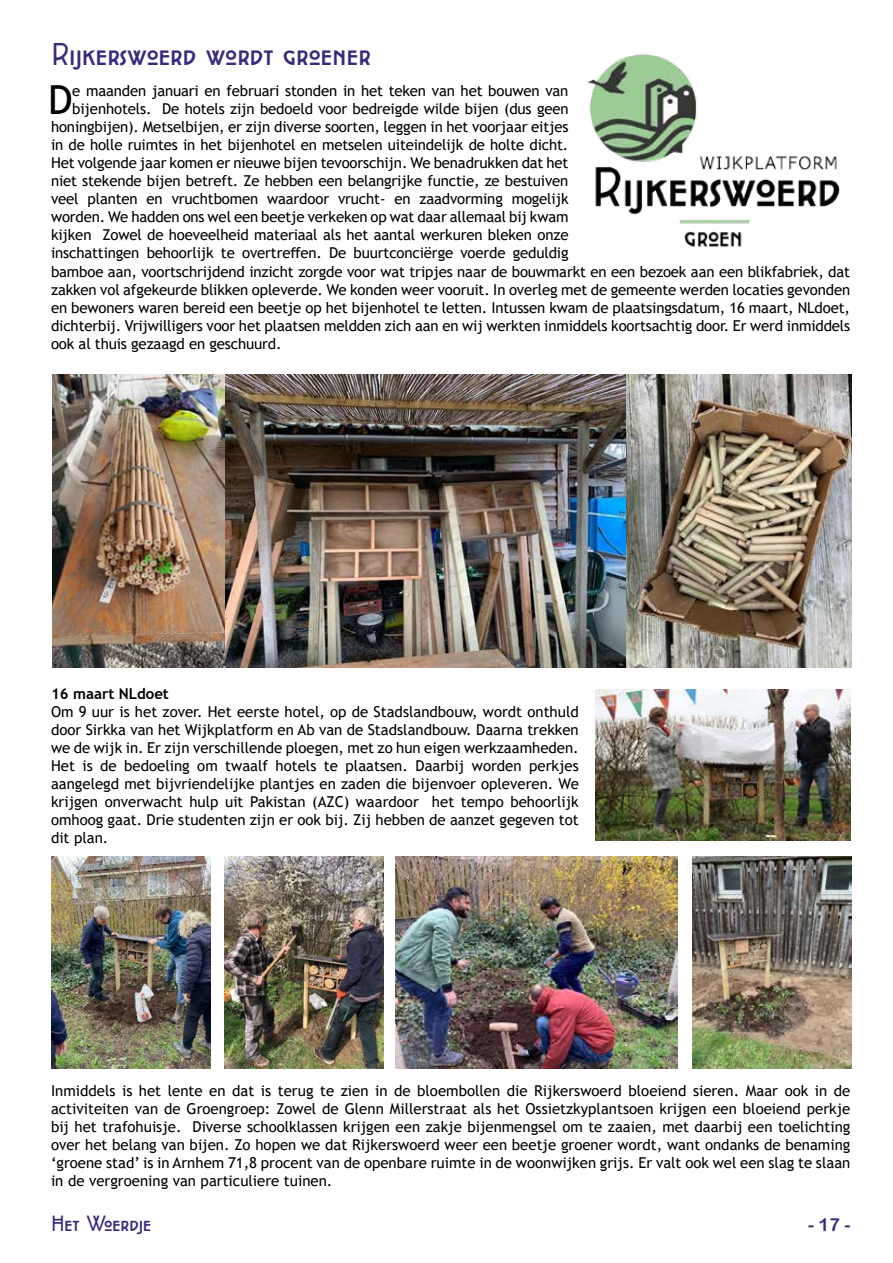
<style>
.page{position:relative;width:893px;height:1263px;background:#fff}
.page>*{position:absolute;margin:0;border:0;box-sizing:border-box;transform-origin:0 0}
.t1{font:40.2px "Trebuchet MS";color:#010202}
.t2{font:30px "Cocotte";color:#3a2a7c}
.t3{font:21px "Cocotte";color:#3a2a7c}
.t4{font:18px "Arial Rounded MT Bold";color:#3a2a7c}
.t5{font:15px/18px "Trebuchet MS";letter-spacing:-.01em;color:#010202;text-align:justify}
.t6{font:700 15px "Trebuchet MS";color:#010202}
</style>
<div class="page">
<img style="left:52px;top:375px;width:799px;height:292px">
<img style="left:596px;top:689px;width:254px;height:152px">
<img style="left:51px;top:857px;width:159px;height:212px">
<img style="left:224px;top:857px;width:159px;height:212px">
<img style="left:395px;top:857px;width:283px;height:212px">
<img style="left:692px;top:857px;width:159px;height:212px">
<img style="left:587px;top:54px;width:253px;height:194px">
<h2 class="t2" style="left:51px;top:35px;width:321px">Rijkerswoerd wordt groener</h2>
<h1 class="t1" style="left:48px;top:75px;width:26px">D</h1>
<p class="t5" style="left:51px;top:82px;width:519px;text-align:right">e maanden januari en februari stonden in het teken van het bouwen van bijenhotels. De hotels zijn bedoeld voor bedreigde wilde bijen (dus geen honingbijen). Metselbijen, er zijn diverse soorten, leggen in het voorjaar eitjes in de holle ruimtes in het bijenhotel en metselen uiteindelijk de holte dicht.<br>Het volgende jaar komen er nieuwe bijen tevoorschijn. We benadrukken dat het niet stekende bijen betreft. Ze hebben een belangrijke functie, ze bestuiven veel planten en vruchtbomen waardoor vrucht- en zaadvorming mogelijk worden. We hadden ons wel een beetje verkeken op wat daar allemaal bij kwam kijken Zowel de hoeveelheid materiaal als het aantal werkuren bleken onze inschattingen behoorlijk te overtreffen. De buurtconciërge voerde geduldig</p>
<p class="t5" style="left:51px;top:262px;width:801px">bamboe aan, voortschrijdend inzicht zorgde voor wat tripjes naar de bouwmarkt en een bezoek aan een blikfabriek, dat zakken vol afgekeurde blikken opleverde. We konden weer vooruit. In overleg met de gemeente werden locaties gevonden en bewoners waren bereid een beetje op het bijenhotel te letten. Intussen kwam de plaatsingsdatum, 16 maart, NLdoet, dichterbij. Vrijwilligers voor het plaatsen meldden zich aan en wij werkten inmiddels koortsachtig door. Er werd inmiddels ook al thuis gezaagd en geschuurd.</p>
<p class="t6" style="left:51px;top:685px;width:119px">16 maart NLdoet</p>
<p class="t5" style="left:51px;top:703px;width:529px">Om 9 uur is het zover. Het eerste hotel, op de Stadslandbouw, wordt onthuld door Sirkka van het Wijkplatform en Ab van de Stadslandbouw. Daarna trekken we de wijk in. Er zijn verschillende ploegen, met zo hun eigen werkzaamheden.<br>Het is de bedoeling om twaalf hotels te plaatsen. Daarbij worden perkjes aangelegd met bijvriendelijke plantjes en zaden die bijenvoer opleveren. We krijgen onverwacht hulp uit Pakistan (AZC) waardoor het tempo behoorlijk omhoog gaat. Drie studenten zijn er ook bij. Zij hebben de aanzet gegeven tot dit plan.</p>
<p class="t5" style="left:51px;top:1081px;width:801px">Inmiddels is het lente en dat is terug te zien in de bloembollen die Rijkerswoerd bloeiend sieren. Maar ook in de activiteiten van de Groengroep: Zowel de Glenn Millerstraat als het Ossietzkyplantsoen krijgen een bloeiend perkje bij het trafohuisje. Diverse schoolklassen krijgen een zakje bijenmengsel om te zaaien, met daarbij een toelichting over het belang van bijen. Zo hopen we dat Rijkerswoerd weer een beetje groener wordt, want ondanks de benaming ‘groene stad’ is in Arnhem 71,8 procent van de openbare ruimte in de woonwijken grijs. Er valt ook wel een slag te slaan in de vergroening van particuliere tuinen.</p>
<h3 class="t3" style="left:51px;top:1209px;width:102px">Het Woerdje</h3>
<p class="t4" style="left:808px;top:1213px;width:44px">- 17 -</p>
</div>
